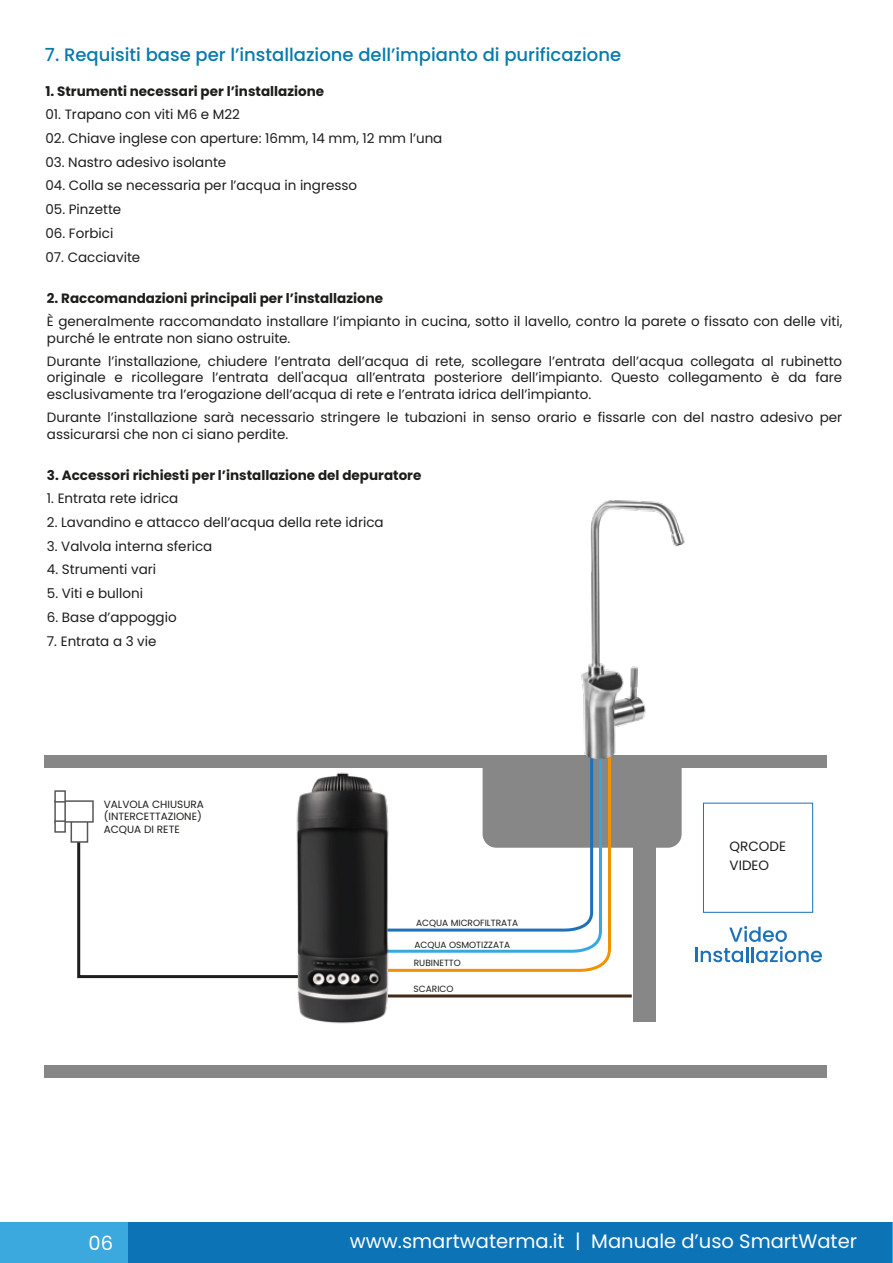
<style>
.page{position:relative;width:893px;height:1263px;background:#fff}
.page>*{position:absolute;margin:0;border:0;box-sizing:border-box;transform-origin:0 0}
.t1{font:19.5px "Poppins";color:#fff}
.t2{font:500 18px "Poppins";color:#087bab}
.t3{font:13.5px/16.2px "Poppins";color:#1d1d1b}
.t4{font:700 13.5px "Poppins";color:#1d1d1b}
.t5{font:10.5px/12.6px "Poppins";color:#1d1d1b}
.t6{font:9px/17.5px "Poppins";color:#1d1d1b}
</style>
<div class="page">
<hr style="left:695px;top:948px;width:3px;height:14px;background:#1d71b8">
<svg style="left:701px;top:926px;width:121px;height:36px"></svg>
<div style="left:703px;top:803px;width:110px;height:110px;background:#fff;border:1px solid #1d71b8"></div>
<svg style="left:77px;top:823px;width:180px;height:156px"></svg>
<div style="left:633px;top:804px;width:22px;height:217px;background:#878787"></div>
<div style="left:71px;top:820px;width:17px;height:23px;background:#fff;border:2px solid #575756"></div>
<div style="left:64px;top:800px;width:30px;height:23px;background:#fff;border:2px solid #575756"></div>
<div style="left:54px;top:800px;width:12px;height:23px;background:#fff;border:2px solid #575756"></div>
<div style="left:54px;top:790px;width:12px;height:13px;background:#fff;border:2px solid #575756"></div>
<div style="left:54px;top:820px;width:12px;height:13px;background:#fff;border:2px solid #575756"></div>
<div style="left:44px;top:755px;width:783px;height:12px;background:#878787"></div>
<div style="left:44px;top:1065px;width:783px;height:12px;background:#878787"></div>
<div style="left:483px;top:755px;width:199px;height:93px;background:#878787;border-radius:14px"></div>
<svg style="left:437px;top:767px;width:175px;height:205px"></svg>
<hr style="left:388px;top:994px;width:244px;height:3px;background:#432918">
<img style="left:550px;top:500px;width:193px;height:273px">
<img style="left:257px;top:767px;width:180px;height:257px">
<div style="left:0;top:1223px;width:893px;height:40px;background:#3ba9dd"></div>
<div style="left:129px;top:1223px;width:763px;height:40px;background:#0d73b7"></div>
<h2 class="t2" style="left:45px;top:44px;width:578px">7. Requisiti base per l’installazione dell’impianto di purificazione</h2>
<p class="t4" style="left:45px;top:83px;width:280px">1. Strumenti necessari per l’installazione</p>
<p class="t3" style="left:45px;top:107px;width:196px">01. Trapano con viti M6 e M22</p>
<p class="t3" style="left:45px;top:130px;width:398px">02. Chiave inglese con aperture: 16mm, 14 mm, 12 mm l’una</p>
<p class="t3" style="left:45px;top:154px;width:182px">03. Nastro adesivo isolante</p>
<p class="t3" style="left:45px;top:178px;width:313px">04. Colla se necessaria per l’acqua in ingresso</p>
<p class="t3" style="left:45px;top:201px;width:77px">05. Pinzette</p>
<p class="t3" style="left:45px;top:225px;width:69px">06. Forbici</p>
<p class="t3" style="left:45px;top:249px;width:96px">07. Cacciavite</p>
<p class="t4" style="left:47px;top:290px;width:338px">2. Raccomandazioni principali per l’installazione</p>
<p class="t3" style="left:47px;top:314px;width:797px">È generalmente raccomandato installare l’impianto in cucina, sotto il lavello, contro la parete o fissato con delle viti, purché le entrate non siano ostruite.</p>
<p class="t3" style="left:47px;top:353px;width:797px;text-align:justify">Durante l’installazione, chiudere l’entrata dell’acqua di rete, scollegare l’entrata dell’acqua collegata al rubinetto originale e ricollegare l’entrata dell'acqua all’entrata posteriore dell’impianto. Questo collegamento è da fare esclusivamente tra l’erogazione dell’acqua di rete e l’entrata idrica dell’impianto.</p>
<p class="t3" style="left:47px;top:410px;width:797px">Durante l’installazione sarà necessario stringere le tubazioni in senso orario e fissarle con del nastro adesivo per assicurarsi che non ci siano perdite.</p>
<p class="t4" style="left:47px;top:467px;width:376px">3. Accessori richiesti per l’installazione del depuratore</p>
<p class="t3" style="left:47px;top:490px;width:133px">1. Entrata rete idrica</p>
<p class="t3" style="left:47px;top:514px;width:338px">2. Lavandino e attacco dell’acqua della rete idrica</p>
<p class="t3" style="left:47px;top:538px;width:167px">3. Valvola interna sferica</p>
<p class="t3" style="left:47px;top:562px;width:111px">4. Strumenti vari</p>
<p class="t3" style="left:47px;top:585px;width:98px">5. Viti e bulloni</p>
<p class="t3" style="left:47px;top:609px;width:131px">6. Base d’appoggio</p>
<p class="t3" style="left:47px;top:633px;width:111px">7. Entrata a 3 vie</p>
<p class="t5" style="left:104px;top:798px;width:102px">VALVOLA CHIUSURA (INTERCETTAZIONE)<br>ACQUA DI RETE</p>
<p class="t6" style="left:416px;top:914px;width:104px">ACQUA MICROFILTRATA</p>
<p class="t6" style="left:414px;top:936px;width:98px">ACQUA OSMOTIZZATA<br>RUBINETTO</p>
<p class="t6" style="left:414px;top:980px;width:42px">SCARICO</p>
<p class="t3" style="left:730px;top:836px;width:58px;line-height:19.2px">QRCODE<br>VIDEO</p>
<h1 class="t1" style="left:89px;top:1231px;width:26px">06</h1>
<h1 class="t1" style="left:350px;top:1230px;width:509px">www.smartwaterma.it | Manuale d’uso SmartWater</h1>
</div>
